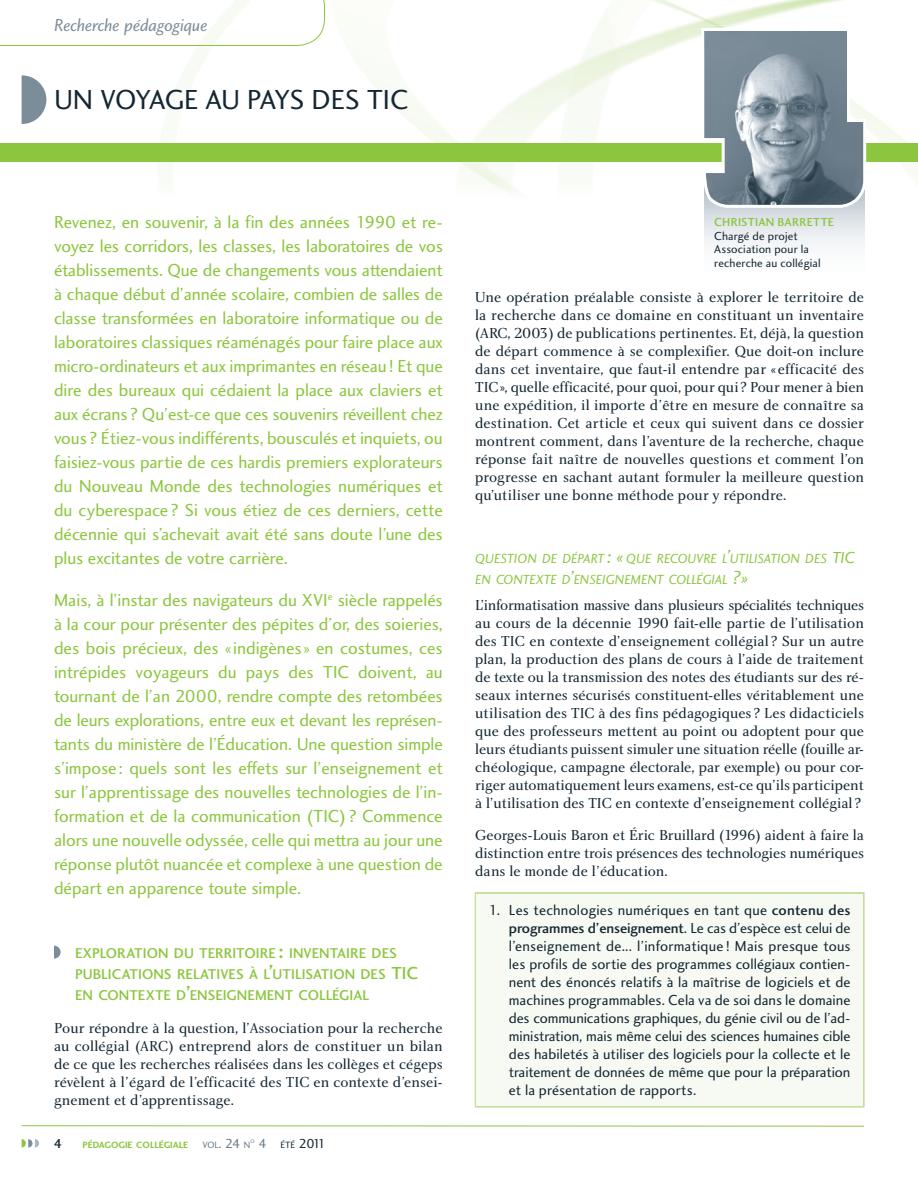
<style>
.page{position:relative;width:918px;height:1188px;background:#fff}
.page>*{position:absolute;margin:0;border:0;box-sizing:border-box;transform-origin:0 0}
.t1{font:28.5px "Charlotte Sans Book Plain";letter-spacing:-.025em;color:#142733}
.t2{font:18px/24px "Charlotte Sans Book Plain";color:#8cc63f;text-align:justify}
.t3{font:18px "Charlotte Sans Book Italic Plain";letter-spacing:-.005em;color:#7c8d9a}
.t4{font:15px/18px "Charlotte Book Plain";color:#142733;text-align:justify}
.t5{font:15px/18px "Charlotte Sans Book Plain";letter-spacing:.01em;color:#142733;text-align:justify}
.t6{font:15px "Charlotte Sans Medium Plain";letter-spacing:-.01em;color:#142733}
.t7{font:14.7px/21px "Charlotte Sans Medium Plain";color:#8cc63f}
.t8{font:13.65px/21px "Charlotte Sans Book Italic Plain";letter-spacing:-.01em;color:#8cc63f}
.t9{font:13.5px "Charlotte Sans Book Plain";color:#142733}
.t10{font:13.5px "Charlotte Sans Medium Plain";color:#142733}
.t11{font:12px/13.5px "Charlotte Sans Book Plain";letter-spacing:.015em;color:#142733}
.t12{font:12px "Charlotte Sans Medium Plain";letter-spacing:.02em;color:#8cc63f}
.t13{font:9.45px "Charlotte Sans Bold Plain";color:#8cc63f}
.t14{font:9.45px "Charlotte Sans Book Plain";color:#687a88}
.t15{font:5.55px "Charlotte Sans Book Plain";color:#687a88}
.s1{font-size:21px}
.s2{font-size:18px}
.s3{font-size:13.5px}
.s4{color:#687a88}
.s5{font-size:9.45px}
.s6{font-size:19.5px}
.s7{font-size:16.5px}
.s8{font-family:"Charlotte Sans Medium Plain"}
.s9{font-family:"Charlotte Sans Book Plain"}
</style>
<div class="page">
<img style="left:0;top:0;width:918px;height:193px">
<div style="left:475px;top:893px;width:389px;height:214px;background:#f7faf2"></div>
<svg style="left:22px;top:75px;width:24px;height:49px"></svg>
<svg style="left:54px;top:946px;width:7px;height:13px"></svg>
<svg style="left:0;top:0;width:325px;height:46px"></svg>
<div style="left:0;top:144px;width:918px;height:18px;background:#8cc63f"></div>
<hr style="left:22px;top:1125px;width:842px;height:2px;background:#8cc63f">
<svg style="left:22px;top:1139px;width:17px;height:9px"></svg>
<svg style="left:704px;top:209px;width:161px;height:38px"></svg>
<svg style="left:700px;top:26px;width:168px;height:183px"></svg>
<p class="t3" style="left:54px;top:18px;width:155px">Recherche pédagogique</p>
<h1 class="t1" style="left:54px;top:88px;width:356px">UN VOYAGE AU PAYS DES TIC</h1>
<p class="t2" style="left:54px;top:212px;width:390px">Revenez, en souvenir, à la fin des années 1990 et re&shy;voyez les corridors, les classes, les laboratoires de vos établissements. Que de changements vous attendaient à chaque début d’année scolaire, combien de salles de classe transformées en laboratoire informatique ou de laboratoires classiques réaménagés pour faire place aux micro-ordinateurs et aux imprimantes en réseau ! Et que dire des bureaux qui cédaient la place aux claviers et aux écrans ? Qu’est-ce que ces souvenirs réveillent chez vous ? Étiez-vous indifférents, bousculés et inquiets, ou faisiez-vous partie de ces hardis premiers explorateurs du Nouveau Monde des technologies numériques et du cyberespace ? Si vous étiez de ces derniers, cette décennie qui s’achevait avait été sans doute l’une des plus excitantes de votre carrière.</p>
<p class="t2" style="left:54px;top:590px;width:390px">Mais, à l’instar des navigateurs du XVI<sup>e</sup> siècle rappelés à la cour pour présenter des pépites d’or, des soieries, des bois précieux, des « indigènes » en costumes, ces intrépides voyageurs du pays des TIC doivent, au tournant de l’an 2000, rendre compte des retombées de leurs explorations, entre eux et devant les représen&shy;tants du ministère de l’Éducation. Une question simple s’impose : quels sont les effets sur l’enseignement et sur l’apprentissage des nouvelles technologies de l’in&shy;formation et de la communication (TIC) ? Commence alors une nouvelle odyssée, celle qui mettra au jour une réponse plutôt nuancée et complexe à une question de départ en apparence toute simple.</p>
<p class="t7" style="left:75px;top:944px;width:345px">EXPLORATION DU TERRITOIRE <span class="s1">:</span> INVENTAIRE DES<br>PUBLICATIONS RELATIVES À L<span class="s1">’</span>UTILISATION DES <span class="s2">TIC<br></span>EN CONTEXTE D<span class="s1">’</span>ENSEIGNEMENT COLLÉGIAL</p>
<p class="t4" style="left:54px;top:1020px;width:390px">Pour répondre à la question, l’Association pour la recherche au collégial (ARC) entreprend alors de constituer un bilan de ce que les recherches réalisées dans les collèges et cégeps révèlent à l’égard de l’efficacité des TIC en contexte d’ensei&shy;gnement et d’apprentissage.</p>
<p class="t10" style="left:54px;top:1138px;width:10px">4</p>
<p class="t13" style="left:82px;top:1141px;width:107px">PÉDAGOGIE COLLÉGIALE</p>
<p class="t14" style="left:202px;top:1141px;width:49px">VOL<span class="s3">. 24</span> N</p>
<p class="t15" style="left:250px;top:1139px;width:6px">O</p>
<p class="t9" style="left:258px;top:1138px;width:69px"><span class="s4">4</span> <span class="s5">ÉTÉ</span> 2011</p>
<p class="t12" style="left:714px;top:217px;width:121px">CHRISTIAN BARRETTE</p>
<p class="t11" style="left:714px;top:230px;width:108px">Chargé de projet<br>Association pour la recherche au collégial</p>
<p class="t4" style="left:475px;top:289px;width:390px">Une opération préalable consiste à explorer le territoire de la recherche dans ce domaine en constituant un inventaire (ARC, 2003) de publications pertinentes. Et, déjà, la question de départ commence à se complexifier. Que doit-on inclure dans cet inventaire, que faut-il entendre par « efficacité des TIC », quelle efficacité, pour quoi, pour qui ? Pour mener à bien une expédition, il importe d’être en mesure de connaître sa destination. Cet article et ceux qui suivent dans ce dossier montrent comment, dans l’aventure de la recherche, chaque réponse fait naître de nouvelles questions et comment l’on progresse en sachant autant formuler la meilleure question qu’utiliser une bonne méthode pour y répondre.</p>
<p class="t8" style="left:475px;top:550px;width:381px">QUESTION DE DÉPART <span class="s6">: «</span> QUE RECOUVRE L<span class="s6">’</span>UTILISATION DES <span class="s7">TIC<br></span>EN CONTEXTE D<span class="s6">’</span>ENSEIGNEMENT COLLÉGIAL <span class="s6">?»</span></p>
<p class="t4" style="left:475px;top:598px;width:390px">L’informatisation massive dans plusieurs spécialités techniques au cours de la décennie 1990 fait-elle partie de l’utilisation des TIC en contexte d’enseignement collégial ? Sur un autre plan, la production des plans de cours à l’aide de traitement de texte ou la transmission des notes des étudiants sur des ré&shy;seaux internes sécurisés constituent-elles véritablement une utilisation des TIC à des fins pédagogiques ? Les didacticiels que des professeurs mettent au point ou adoptent pour que leurs étudiants puissent simuler une situation réelle (fouille ar&shy;chéologique, campagne électorale, par exemple) ou pour cor&shy;riger automatiquement leurs examens, est-ce qu’ils participent à l’utilisation des TIC en contexte d’enseignement collégial ?</p>
<p class="t4" style="left:475px;top:827px;width:390px">Georges-Louis Baron et Éric Bruillard (1996) aident à faire la distinction entre trois présences des technologies numériques dans le monde de l’éducation.</p>
<p class="t5" style="left:489px;top:902px;width:363px">1. Les technologies numériques en tant que <span class="s8">contenu des</span></p>
<p class="t6" style="left:509px;top:922px;width:343px">programmes d’enseignement<span class="s9">. Le cas d’espèce est celui de</span></p>
<p class="t5" style="left:509px;top:938px;width:343px">l’enseignement de... l’informatique ! Mais presque tous les profils de sortie des programmes collégiaux contien&shy;nent des énoncés relatifs à la maîtrise de logiciels et de machines programmables. Cela va de soi dans le domaine des communications graphiques, du génie civil ou de l’ad&shy;ministration, mais même celui des sciences humaines cible des habiletés à utiliser des logiciels pour la collecte et le traitement de données de même que pour la préparation et la présentation de rapports.</p>
</div>
